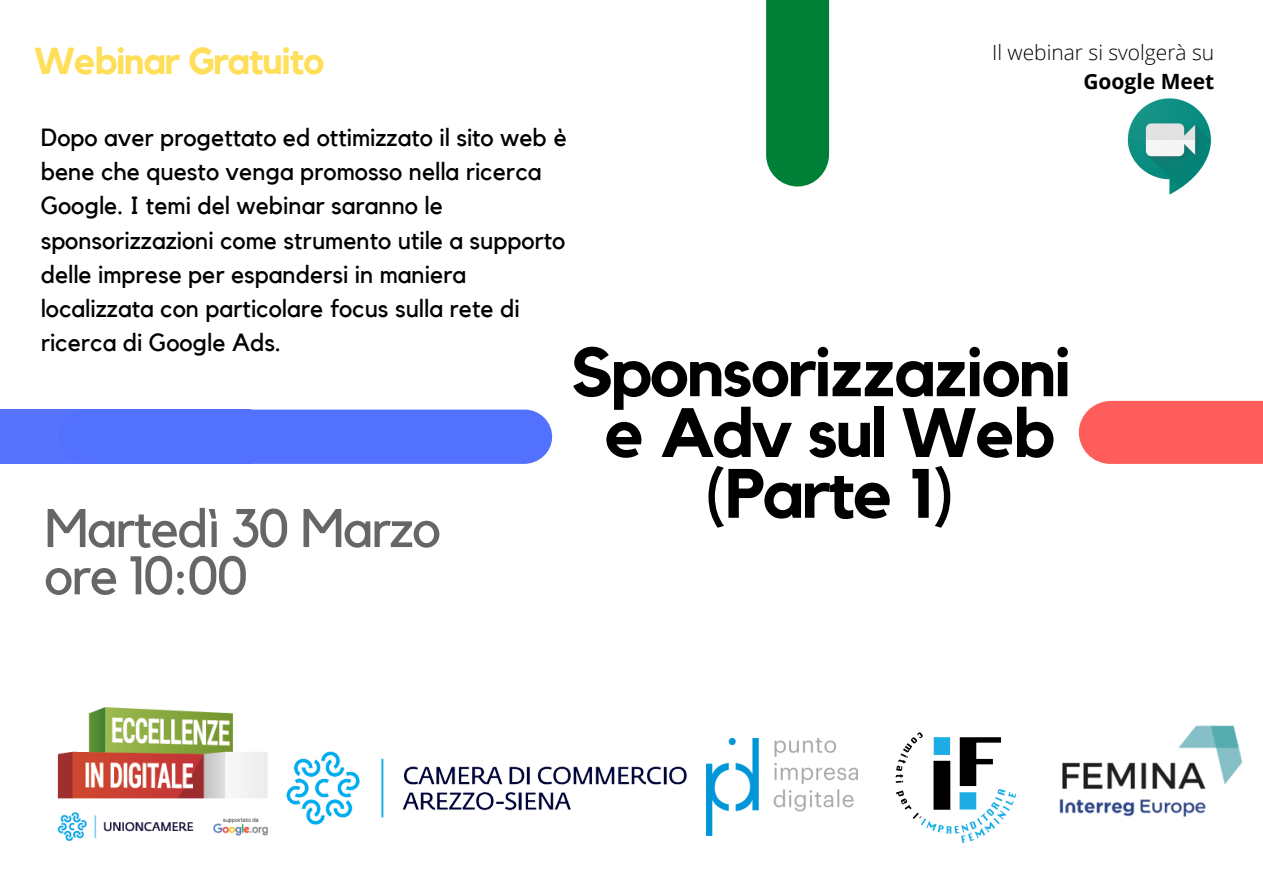
<style>
.page{position:relative;width:1263px;height:894px;background:#fff}
.page>*{position:absolute;margin:0;border:0;box-sizing:border-box;transform-origin:0 0}
.t1{font:700 68.85px "Kollektif";letter-spacing:-.03em;color:#000}
.t2{font:53.7px "Kollektif";letter-spacing:-.03em;color:#666}
.t3{font:700 37.35px "Kollektif";letter-spacing:-.03em;color:#ffde59}
.t4{font:24.75px/34px "Kollektif";color:#000}
.t5{font:300 21px "Open Sans";color:#000}
.t6{font:700 21px "Open Sans";color:#000}
</style>
<div class="page">
<div style="left:1078px;top:401px;width:185px;height:63px;background:#ff5c5c"></div>
<div style="left:766px;top:0;width:63px;height:187px;background:#008037"></div>
<div style="left:0;top:409px;width:250px;height:55px;background:#5774ff"></div>
<div style="left:250px;top:409px;width:303px;height:55px;background:#5271ff"></div>
<img style="left:286px;top:751px;width:401px;height:74px">
<img style="left:57px;top:707px;width:211px;height:135px">
<img style="left:1059px;top:725px;width:184px;height:92px">
<img style="left:895px;top:732px;width:122px;height:112px">
<img style="left:707px;top:738px;width:150px;height:97px">
<img style="left:1127px;top:98px;width:84px;height:97px">
<p class="t3" style="left:34px;top:43px;width:292px">Webinar Gratuito</p>
<p class="t5" style="left:992px;top:38px;width:224px">Il webinar si svolgerà su</p>
<p class="t6" style="left:1083px;top:67px;width:132px">Google Meet</p>
<p class="t4" style="left:41px;top:122px;width:528px">Dopo aver progettato ed ottimizzato il sito web è bene che questo venga promosso nella ricerca Google. I temi del webinar saranno le sponsorizzazioni come strumento utile a supporto delle imprese per espandersi in maniera localizzata con particolare focus sulla rete di ricerca di Google Ads.</p>
<p class="t1" style="left:571px;top:340px;width:502px">Sponsorizzazioni</p>
<p class="t1" style="left:604px;top:401px;width:452px">e Adv sul Web</p>
<p class="t1" style="left:705px;top:462px;width:250px">(Parte 1)</p>
<p class="t2" style="left:44px;top:503px;width:398px">Martedì 30 Marzo</p>
<p class="t2" style="left:44px;top:550px;width:205px">ore 10:00</p>
</div>
